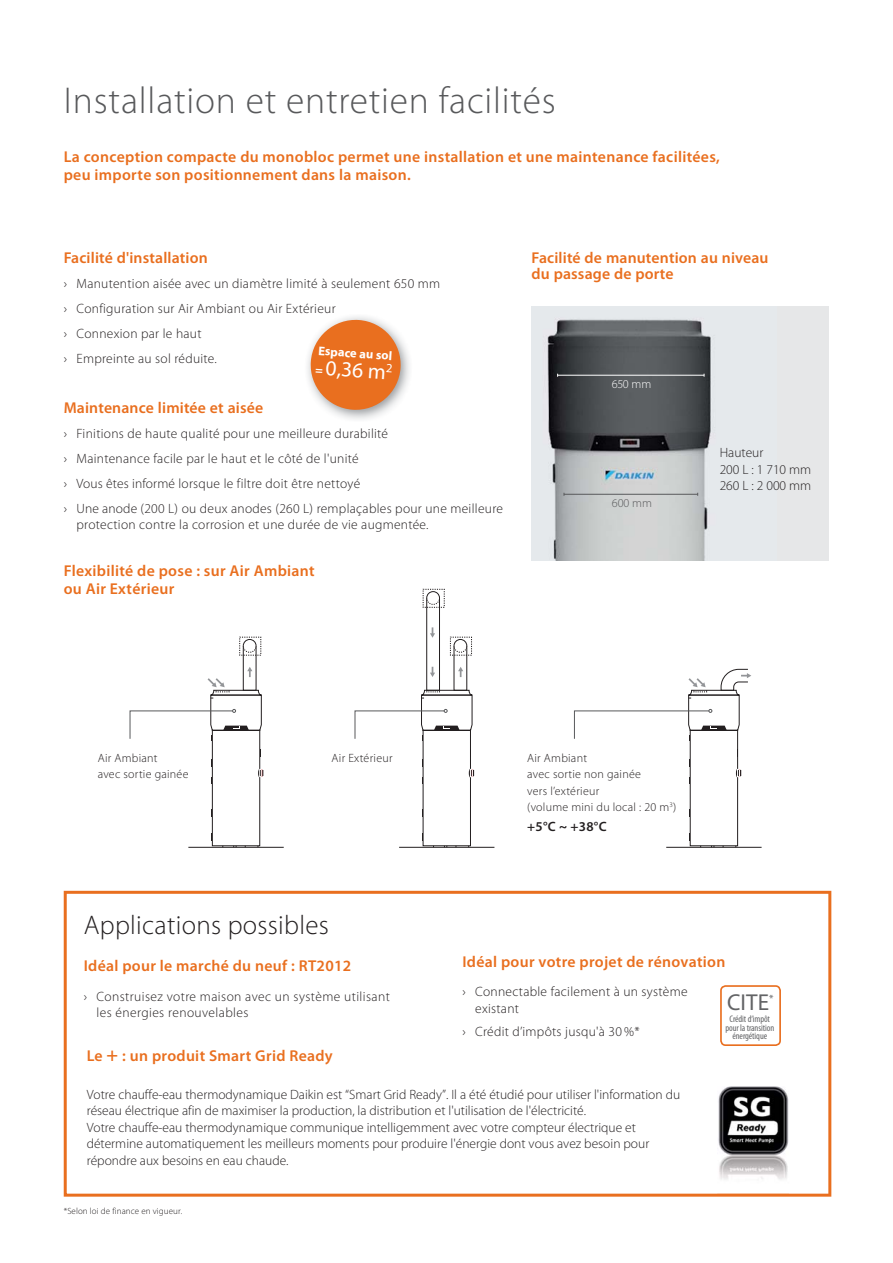
<style>
.page{position:relative;width:893px;height:1263px;background:#fff}
.page>*{position:absolute;margin:0;border:0;box-sizing:border-box;transform-origin:0 0}
.t1{font:300 37.5px "Myriad Pro";letter-spacing:.02em;color:#58595b}
.t2{font:300 27px "Myriad Pro";letter-spacing:.01em;color:#231f20}
.t3{font:23.1px "Myriad Pro";color:#636466}
.t4{font:21.6px "Myriad Pro";color:#fff}
.t5{font:600 15.75px/18px "Myriad Pro";letter-spacing:.02em;color:#e96f1f}
.t6{font:300 13.5px/16.5px "Myriad Pro";letter-spacing:.015em;color:#231f20}
.t7{font:600 13.5px "Myriad Pro";color:#231f20}
.t8{font:700 12.6px "Myriad Pro";color:#fff}
.t9{font:300 12.15px "Myriad Pro";color:#fff}
.t10{font:300 12.15px "Myriad Pro";color:#58595b}
.t11{font:300 12px/16.5px "Myriad Pro";letter-spacing:.02em;color:#231f20}
.t12{font:condensed 9.6px/8.2px "Myriad Pro";letter-spacing:-.01em;color:#636466;text-align:center}
.t13{font:300 9px "Myriad Pro";letter-spacing:.01em;color:#231f20}
.s1{font-weight:700;font-size:12.6px}
.s2{font-size:19.5px}
</style>
<div class="page">
<img style="left:307px;top:316px;width:103px;height:104px">
<svg style="left:309px;top:318px;width:93px;height:93px;background:#e88f55"></svg>
<hr style="left:188px;top:847px;width:96px;height:1px;background:#231f20">
<div style="left:243px;top:646px;width:13px;height:45px;border:1px solid #231f20"></div>
<svg style="left:243px;top:639px;width:14px;height:14px"></svg>
<div style="left:470px;top:769px;width:5px;height:8px;border:1px solid #fff"></div>
<hr style="left:399px;top:847px;width:95px;height:1px;background:#231f20">
<svg style="left:453px;top:639px;width:14px;height:14px"></svg>
<div style="left:426px;top:598px;width:14px;height:93px;border:1px solid #231f20"></div>
<svg style="left:426px;top:591px;width:14px;height:14px"></svg>
<svg style="left:458px;top:667px;width:5px;height:10px"></svg>
<svg style="left:430px;top:667px;width:5px;height:10px"></svg>
<svg style="left:430px;top:627px;width:5px;height:11px"></svg>
<hr style="left:666px;top:847px;width:95px;height:1px;background:#231f20">
<svg style="left:64px;top:891px;width:767px;height:306px"></svg>
<img style="left:717px;top:1086px;width:72px;height:109px">
<div style="left:720px;top:985px;width:61px;height:61px;border:2px solid #e96f1f;border-radius:5px"></div>
<svg style="left:129px;top:667px;width:135px;height:180px"></svg>
<svg style="left:354px;top:690px;width:119px;height:157px"></svg>
<svg style="left:574px;top:669px;width:177px;height:178px"></svg>
<div style="left:531px;top:307px;width:298px;height:254px;background:#e6e7e8"></div>
<img style="left:547px;top:319px;width:164px;height:242px">
<hr style="left:558px;top:375px;width:146px;height:1px;background:#fff">
<hr style="left:564px;top:494px;width:134px;height:1px;background:#58595b">
<h1 class="t1" style="left:64px;top:87px;width:493px">Installation et entretien facilités</h1>
<p class="t5" style="left:64px;top:149px;width:657px">La conception compacte du monobloc permet une installation et une maintenance facilitées, peu importe son positionnement dans la maison.</p>
<p class="t5" style="left:64px;top:250px;width:146px">Facilité d'installation</p>
<p class="t6" style="left:64px;top:272px;width:378px;line-height:25px">› Manutention aisée avec un diamètre limité à seulement 650 mm › Configuration sur Air Ambiant ou Air Extérieur<br>› Connexion par le haut<br>› Empreinte au sol réduite.</p>
<p class="t5" style="left:64px;top:400px;width:201px">Maintenance limitée et aisée</p>
<p class="t6" style="left:64px;top:422px;width:441px;line-height:25px">› Finitions de haute qualité pour une meilleure durabilité<br>› Maintenance facile par le haut et le côté de l'unité<br>› Vous êtes informé lorsque le filtre doit être nettoyé<br>› Une anode (200 L) ou deux anodes (260 L) remplaçables pour une meilleure</p>
<p class="t6" style="left:76px;top:518px;width:354px">protection contre la corrosion et une durée de vie augmentée.</p>
<p class="t5" style="left:64px;top:564px;width:252px">Flexibilité de pose : sur Air Ambiant ou Air Extérieur</p>
<p class="t8" style="left:319px;top:343px;width:75px;rotate:4deg">Espace au sol</p>
<h3 class="t4" style="left:316px;top:359px;width:78px;rotate:4deg"><span class="s1">=</span> 0,36 m<sup>2</sup></h3>
<p class="t5" style="left:531px;top:251px;width:239px;line-height:16.5px">Facilité de manutention au niveau du passage de porte</p>
<p class="t9" style="left:612px;top:379px;width:41px">650 mm</p>
<p class="t10" style="left:612px;top:498px;width:42px">600 mm</p>
<p class="t6" style="left:720px;top:446px;width:93px">Hauteur<br>200 L : 1 710 mm<br>260 L : 2 000 mm</p>
<p class="t11" style="left:98px;top:751px;width:92px">Air Ambiant<br>avec sortie gainée</p>
<p class="t11" style="left:332px;top:751px;width:62px">Air Extérieur</p>
<p class="t11" style="left:527px;top:751px;width:151px">Air Ambiant<br>avec sortie non gainée<br>vers l’extérieur<br>(volume mini du local : 20 m<sup>3</sup>)</p>
<p class="t7" style="left:527px;top:822px;width:81px">+5°C ~ +38°C</p>
<h2 class="t2" style="left:84px;top:915px;width:247px">Applications possibles</h2>
<p class="t5" style="left:84px;top:959px;width:269px">Idéal pour le marché du neuf : RT2012</p>
<p class="t6" style="left:96px;top:989px;width:295px;text-indent:-13px">› Construisez votre maison avec un système utilisant les énergies renouvelables</p>
<p class="t5" style="left:462px;top:955px;width:264px">Idéal pour votre projet de rénovation</p>
<p class="t6" style="left:475px;top:985px;width:214px;text-indent:-13px">› Connectable facilement à un système existant</p>
<p class="t6" style="left:462px;top:1024px;width:179px">› Crédit d’impôts jusqu'à 30 %*</p>
<h3 class="t3" style="left:727px;top:993px;width:48px">CITE<sup>*</sup></h3>
<p class="t12" style="left:725px;top:1016px;width:50px">Crédit d‘impôt pour la transition énergétique</p>
<p class="t5" style="left:87px;top:1049px;width:248px">Le <span class="s2">+</span> : un produit Smart Grid Ready</p>
<p class="t6" style="left:87px;top:1087px;width:595px">Votre chauffe-eau thermodynamique Daikin est “Smart Grid Ready”. Il a été étudié pour utiliser l'information du réseau électrique afin de maximiser la production, la distribution et l'utilisation de l'électricité.<br>Votre chauffe-eau thermodynamique communique intelligemment avec votre compteur électrique et détermine automatiquement les meilleurs moments pour produire l'énergie dont vous avez besoin pour répondre aux besoins en eau chaude.</p>
<p class="t13" style="left:64px;top:1207px;width:120px">*Selon loi de finance en vigueur.</p>
</div>
